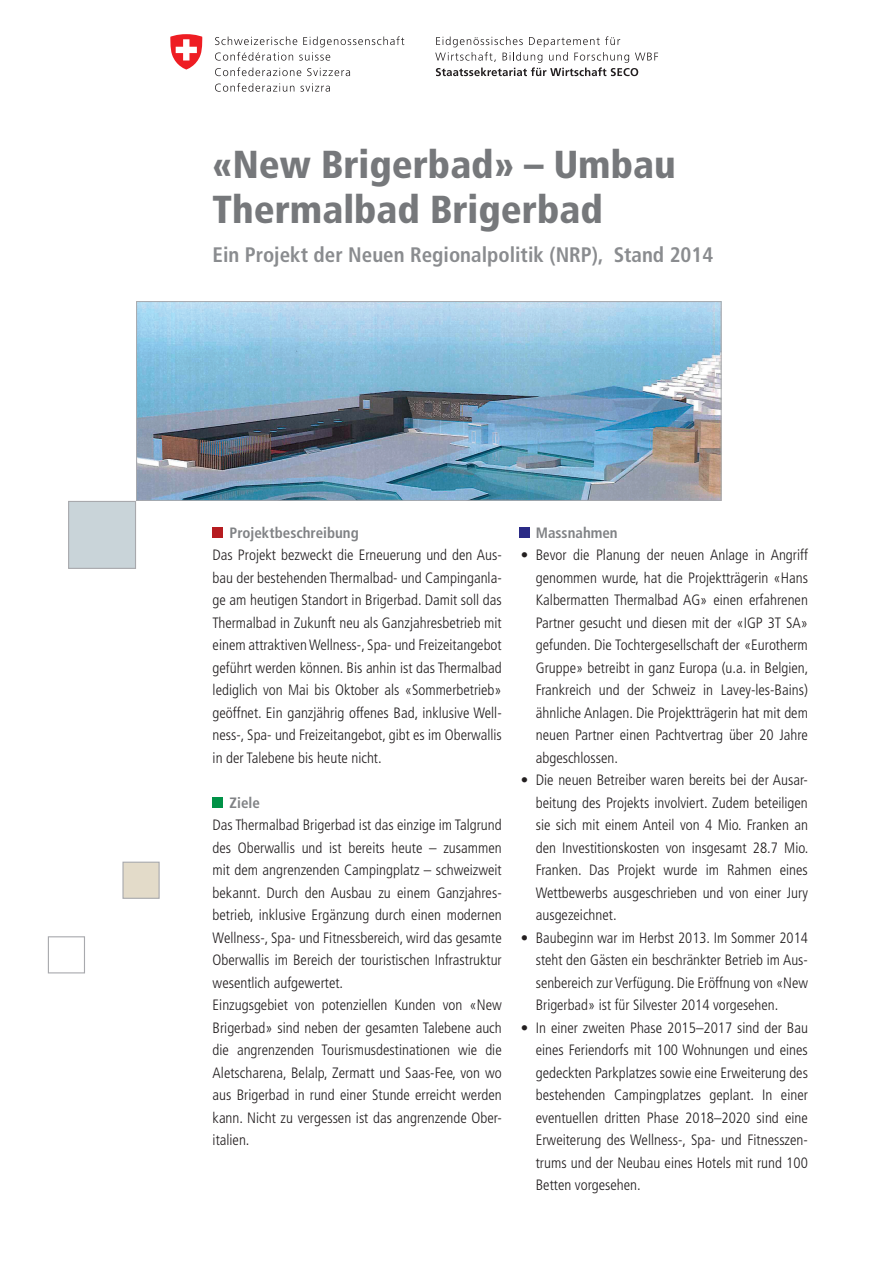
<style>
.page{position:relative;width:893px;height:1263px;background:#fff}
.page>*{position:absolute;margin:0;border:0;box-sizing:border-box;transform-origin:0 0}
.t1{font:900 condensed 39px/45px "Frutiger LT Std";color:#76787b}
.t2{font:700 condensed 21px "Frutiger LT Std";color:#8a8c8f}
.t3{font:300 condensed 15px/22.5px "Frutiger LT Std";color:#231f20;text-align:justify}
.t4{font:700 condensed 15px "Frutiger LT Std";color:#808285}
</style>
<div class="page">
<div style="left:213px;top:527px;width:10px;height:11px;background:#b61c20"></div>
<div style="left:213px;top:797px;width:10px;height:11px;background:#009247"></div>
<div style="left:519px;top:527px;width:10px;height:11px;background:#2a2a86"></div>
<div style="left:68px;top:501px;width:68px;height:68px;background:#c9d4d9;border:1px solid #a8a9ad"></div>
<div style="left:122px;top:862px;width:38px;height:37px;background:#e3dbc9;border:1px solid #a8a9ad"></div>
<div style="left:48px;top:936px;width:37px;height:37px;background:#fff;border:1px solid #a8a9ad"></div>
<img style="left:138px;top:303px;width:582px;height:196px">
<div style="left:136px;top:301px;width:586px;height:200px;border:1px solid #a8a9ad"></div>
<svg style="left:170px;top:34px;width:488px;height:58px"></svg>
<h1 class="t1" style="left:213px;top:142px;width:465px">«New Brigerbad» – Umbau<br>Thermalbad Brigerbad</h1>
<h2 class="t2" style="left:213px;top:242px;width:502px">Ein Projekt der Neuen Regionalpolitik (NRP), Stand 2014</h2>
<p class="t4" style="left:230px;top:524px;width:131px">Projektbeschreibung</p>
<p class="t3" style="left:213px;top:544px;width:291px">Das Projekt bezweckt die Erneuerung und den Aus&shy;bau der bestehenden Thermalbad- und Campinganla&shy;ge am heutigen Standort in Brigerbad. Damit soll das Thermalbad in Zukunft neu als Ganzjahresbetrieb mit einem attraktiven Wellness-, Spa- und Freizeitangebot geführt werden können. Bis anhin ist das Thermalbad lediglich von Mai bis Oktober als «Sommerbetrieb» geöffnet. Ein ganzjährig offenes Bad, inklusive Well&shy;ness-, Spa- und Freizeitangebot, gibt es im Oberwallis in der Talebene bis heute nicht.</p>
<p class="t4" style="left:230px;top:794px;width:32px">Ziele</p>
<p class="t3" style="left:213px;top:814px;width:291px;text-align:left">Das Thermalbad Brigerbad ist das einzige im Talgrund des Oberwallis und ist bereits heute – zusammen mit dem angrenzenden Campingplatz – schweizweit bekannt. Durch den Ausbau zu einem Ganzjahres&shy;betrieb, inklusive Ergänzung durch einen modernen Wellness-, Spa- und Fitnessbereich, wird das gesamte Oberwallis im Bereich der touristischen Infrastruktur wesentlich aufgewertet.<br>Einzugsgebiet von potenziellen Kunden von «New Brigerbad» sind neben der gesamten Talebene auch die angrenzenden Tourismusdestinationen wie die Aletscharena, Belalp, Zermatt und Saas-Fee, von wo aus Brigerbad in rund einer Stunde erreicht werden kann. Nicht zu vergessen ist das angrenzende Ober&shy;italien.</p>
<p class="t4" style="left:536px;top:524px;width:83px">Massnahmen</p>
<p class="t3" style="left:536px;top:544px;width:274px;text-indent:-15px">• Bevor die Planung der neuen Anlage in Angriff genommen wurde, hat die Projektträgerin «Hans Kalbermatten Thermalbad AG» einen erfahrenen Partner gesucht und diesen mit der «IGP 3T SA» gefunden. Die Tochtergesellschaft der «Eurotherm Gruppe» betreibt in ganz Europa (u.a. in Belgien, Frankreich und der Schweiz in Lavey-les-Bains) ähnliche Anlagen. Die Projektträgerin hat mit dem neuen Partner einen Pachtvertrag über 20 Jahre abgeschlossen.</p>
<p class="t3" style="left:536px;top:769px;width:274px;text-indent:-15px">• Die neuen Betreiber waren bereits bei der Ausar&shy;beitung des Projekts involviert. Zudem beteiligen sie sich mit einem Anteil von 4 Mio. Franken an den Investitionskosten von insgesamt 28.7 Mio.<br>Franken. Das Projekt wurde im Rahmen eines Wettbewerbs ausgeschrieben und von einer Jury ausgezeichnet.</p>
<p class="t3" style="left:536px;top:926px;width:274px;text-indent:-15px">• Baubeginn war im Herbst 2013. Im Sommer 2014 steht den Gästen ein beschränkter Betrieb im Aus&shy;senbereich zur Verfügung. Die Eröffnung von «New Brigerbad» ist für Silvester 2014 vorgesehen.</p>
<p class="t3" style="left:536px;top:1016px;width:274px;text-indent:-15px">• In einer zweiten Phase 2015–2017 sind der Bau eines Feriendorfs mit 100 Wohnungen und eines gedeckten Parkplatzes sowie eine Erweiterung des bestehenden Campingplatzes geplant. In einer eventuellen dritten Phase 2018–2020 sind eine Erweiterung des Wellness-, Spa- und Fitnesszen&shy;trums und der Neubau eines Hotels mit rund 100<br>Betten vorgesehen.</p>
</div>
